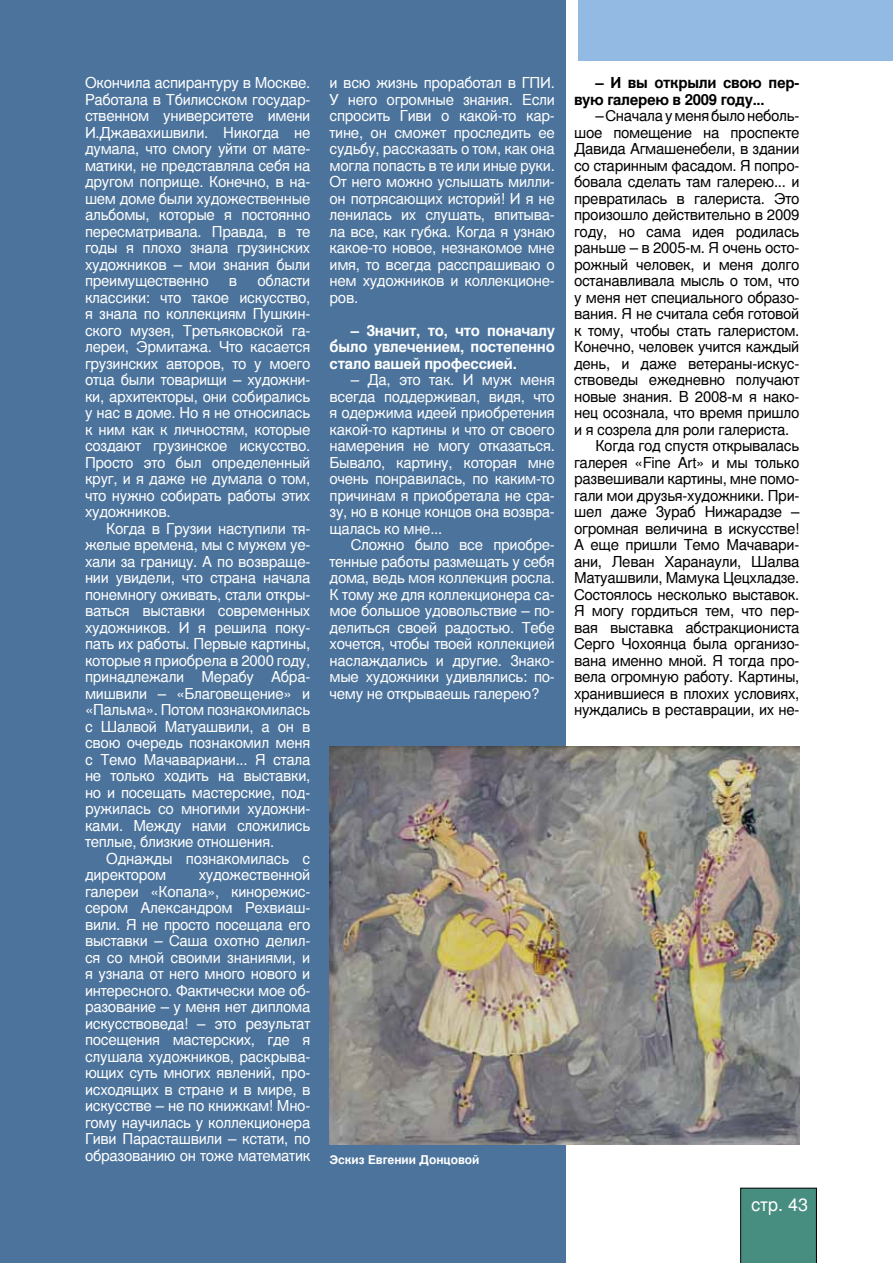
<style>
.page{position:relative;width:893px;height:1263px;background:#fff}
.page>*{position:absolute;margin:0;border:0;box-sizing:border-box;transform-origin:0 0}
.t1{font:18px "Nimbus San LCY";color:#fff}
.t2{font:15px/16.5px "Nimbus San LCY";letter-spacing:-.02em;color:#fff;text-align:justify}
.t3{font:15px "Nimbus San LCY";letter-spacing:-.02em;color:#000}
.t4{font:700 15px/16.5px "Nimbus San LCY";letter-spacing:-.02em;color:#fff;text-align:justify}
.t5{font:700 15px/16.5px "Nimbus San LCY";letter-spacing:-.02em;color:#000}
.t6{font:700 12px "Nimbus San LCY";color:#fff}
</style>
<div class="page">
<div style="left:0;top:0;width:565px;height:1263px;background:#4b739c"></div>
<div style="left:579px;top:0;width:314px;height:61px;background:#92bae3"></div>
<div style="left:740px;top:1188px;width:77px;height:75px;background:#478e81"></div>
<img style="left:329px;top:747px;width:470px;height:398px">
<p class="t2" style="left:85px;top:75px;width:227px">Окончила аспирантуру в Москве.<br>Работала в Тбилисском государ&shy;ственном университете имени И .Джавахишвили. Н икогда не думала, что смогу уйти от мате&shy;матики, не представляла себя на другом поприще. Конечно, в на&shy;шем доме были художественные альбомы, которые я постоянно пересматривала. П равда, в те годы я плохо знала грузинских художников – мои знания были преимущественно</p>
<p class="t2" style="left:85px;top:273px;width:227px;text-indent:172px">области классики: что такое искусство, я знала по коллекциям Пушкин&shy;ского музея, Третьяковской га&shy;лереи, Эрмитажа. Что касается грузинских авторов, то у моего отца были товарищи – художни&shy;ки, архитекторы, они собирались у нас в доме. Но я не относилась к ним как к личностям, которые создают грузинское искусство.<br>П росто это был определенный круг, и я даже не думала о том, что нужно собирать работы этих художников.</p>
<p class="t2" style="left:85px;top:520px;width:227px;text-indent:21px">Когда в Грузии наступили тя&shy;желые времена, мы с мужем уе&shy;хали за границу. А по возвраще&shy;нии увидели, что страна начала понемногу оживать, стали откры&shy;ваться выставки современных художников. И я решила поку&shy;пать их работы. Первые картины, которые я приобрела в 2000 году, принадлежали Мерабу Абра&shy;мишвили – «Благовещение» и «Пальма». Потом познакомилась с Шалвой Матуашвили, а он в свою очередь познакомил меня с Темо Мачавариани... Я стала не только ходить на выставки, но и посещать мастерские, под&shy;ружилась со многими художни&shy;ками. Между нами сложились теплые, близкие отношения.</p>
<p class="t2" style="left:85px;top:850px;width:227px;text-indent:21px">Однажды познакомилась с директором</p>
<p class="t2" style="left:229px;top:273px;width:10px">в</p>
<p class="t2" style="left:85px;top:867px;width:227px;text-indent:114px">художественной галереи «Копала», кинорежис&shy;сером Александром Рехвиаш&shy;вили. Я не просто посещала его выставки – Саша охотно делил&shy;ся со мной своими знаниями, и я узнала от него много нового и интересного. Фактически мое об&shy;разование – у меня нет диплома искусствоведа! – это результат посещения мастерских, где я слушала художников, раскрыва&shy;ющих суть многих явлений, про&shy;исходящих в стране и в мире, в искусстве – не по книжкам! Мно&shy;гому научилась у коллекционера Гиви Парасташвили – кстати, по образованию он тоже математик</p>
<p class="t2" style="left:330px;top:75px;width:203px">и всю жизнь проработал в ГПИ</p>
<p class="t2" style="left:330px;top:75px;width:227px;text-indent:221px">.<br>У него огромные знания. Если спросить Гиви о какой-то кар&shy;тине, он сможет проследить ее судьбу, рассказать о том, как она могла попасть в те или иные руки.<br>От него можно услышать милли&shy;он потрясающих историй! И я не ленилась их слушать, впитыва&shy;ла все, как губка. Когда я узнаю какое-то новое, незнакомое мне имя, то всегда расспрашиваю о нем художников и коллекционе&shy;ров.</p>
<p class="t4" style="left:330px;top:322px;width:227px;text-indent:21px">– Значит, то, что поначалу было увлечением, постепенно стало вашей профессией.</p>
<p class="t2" style="left:330px;top:372px;width:227px;text-indent:21px">– Да, это так. И муж меня всегда поддерживал, видя, что я одержима идеей приобретения какой-то картины и что от своего намерения не могу отказаться.<br>Бывало, картину, которая мне очень понравилась, по каким-то причинам я приобретала не сра&shy;зу, но в конце концов она возвра&shy;щалась ко мне...</p>
<p class="t2" style="left:330px;top:537px;width:227px;text-indent:21px">Сложно было все приобре&shy;тенные работы размещать у себя дома, ведь моя коллекция росла.<br>К тому же для коллекционера са&shy;мое большое удовольствие – по&shy;делиться своей радостью. Тебе хочется, чтобы твоей коллекцией наслаждались и другие. Знако&shy;мые художники удивлялись: по&shy;чему не открываешь галерею?</p>
<p class="t6" style="left:329px;top:1152px;width:152px">Эскиз Евгении Донцовой</p>
<p class="t5" style="left:574px;top:75px;width:227px;text-indent:21px">– И вы открыли свою пер&shy;вую галерею в 2009 году...</p>
<p class="t3" style="left:595px;top:107px;width:206px">– Сначала у меня было неболь-</p>
<p class="t3" style="left:574px;top:124px;width:227px">шое помещение на проспекте</p>
<p class="t3" style="left:574px;top:140px;width:227px">Давида Агмашенебели, в здании</p>
<p class="t3" style="left:574px;top:157px;width:227px">со старинным фасадом. Я попро-</p>
<p class="t3" style="left:574px;top:173px;width:227px">бовала сделать там галерею... и</p>
<p class="t3" style="left:574px;top:190px;width:227px">превратилась в галериста. Это</p>
<p class="t3" style="left:574px;top:206px;width:227px">произошло действительно в 2009</p>
<p class="t3" style="left:574px;top:223px;width:227px">году, но сама идея родилась</p>
<p class="t3" style="left:574px;top:239px;width:227px">раньше – в 2005-м. Я очень осто-</p>
<p class="t3" style="left:574px;top:256px;width:227px">рожный человек, и меня долго</p>
<p class="t3" style="left:574px;top:272px;width:227px">останавливала мысль о том, что</p>
<p class="t3" style="left:574px;top:289px;width:227px">у меня нет специального образо-</p>
<p class="t3" style="left:574px;top:305px;width:227px">вания. Я не считала себя готовой</p>
<p class="t3" style="left:574px;top:322px;width:227px">к тому, чтобы стать галеристом.</p>
<p class="t3" style="left:574px;top:338px;width:227px">Конечно, человек учится каждый</p>
<p class="t3" style="left:574px;top:355px;width:227px">день, и даже ветераны-искус-</p>
<p class="t3" style="left:574px;top:371px;width:227px">ствоведы ежедневно получают</p>
<p class="t3" style="left:574px;top:388px;width:227px">новые знания. В 2008-м я нако-</p>
<p class="t3" style="left:574px;top:404px;width:227px">нец осознала, что время пришло</p>
<p class="t3" style="left:574px;top:421px;width:217px">и я созрела для роли галериста.</p>
<p class="t3" style="left:595px;top:437px;width:206px">Когда год спустя открывалась</p>
<p class="t3" style="left:574px;top:454px;width:227px">галерея «Fine Art» и мы только</p>
<p class="t3" style="left:574px;top:470px;width:227px">развешивали картины, мне помо-</p>
<p class="t3" style="left:574px;top:487px;width:227px">гали мои друзья-художники. П ри-</p>
<p class="t3" style="left:574px;top:503px;width:227px">шел даже Зураб Н ижарадзе –</p>
<p class="t3" style="left:574px;top:520px;width:227px">огромная величина в искусстве!</p>
<p class="t3" style="left:574px;top:536px;width:227px">А еще пришли Темо Мачавари-</p>
<p class="t3" style="left:574px;top:553px;width:227px">ани, Леван Харанаули, Ш алва</p>
<p class="t3" style="left:574px;top:569px;width:227px">Матуашвили, Мамука Цецхладзе.</p>
<p class="t3" style="left:574px;top:586px;width:227px">Состоялось несколько выставок.</p>
<p class="t3" style="left:574px;top:602px;width:227px">Я могу гордиться тем, что пер-</p>
<p class="t3" style="left:574px;top:619px;width:227px">вая выставка абстракциониста</p>
<p class="t3" style="left:574px;top:635px;width:227px">Серго Чохоянца была организо-</p>
<p class="t3" style="left:574px;top:652px;width:227px">вана именно мной. Я тогда про-</p>
<p class="t3" style="left:574px;top:668px;width:227px">вела огромную работу. Картины,</p>
<p class="t3" style="left:574px;top:685px;width:227px">хранившиеся в плохих условиях,</p>
<p class="t3" style="left:574px;top:701px;width:227px">нуждались в реставрации, их не-</p>
<p class="t1" style="left:751px;top:1194px;width:59px">стр. 43</p>
</div>
